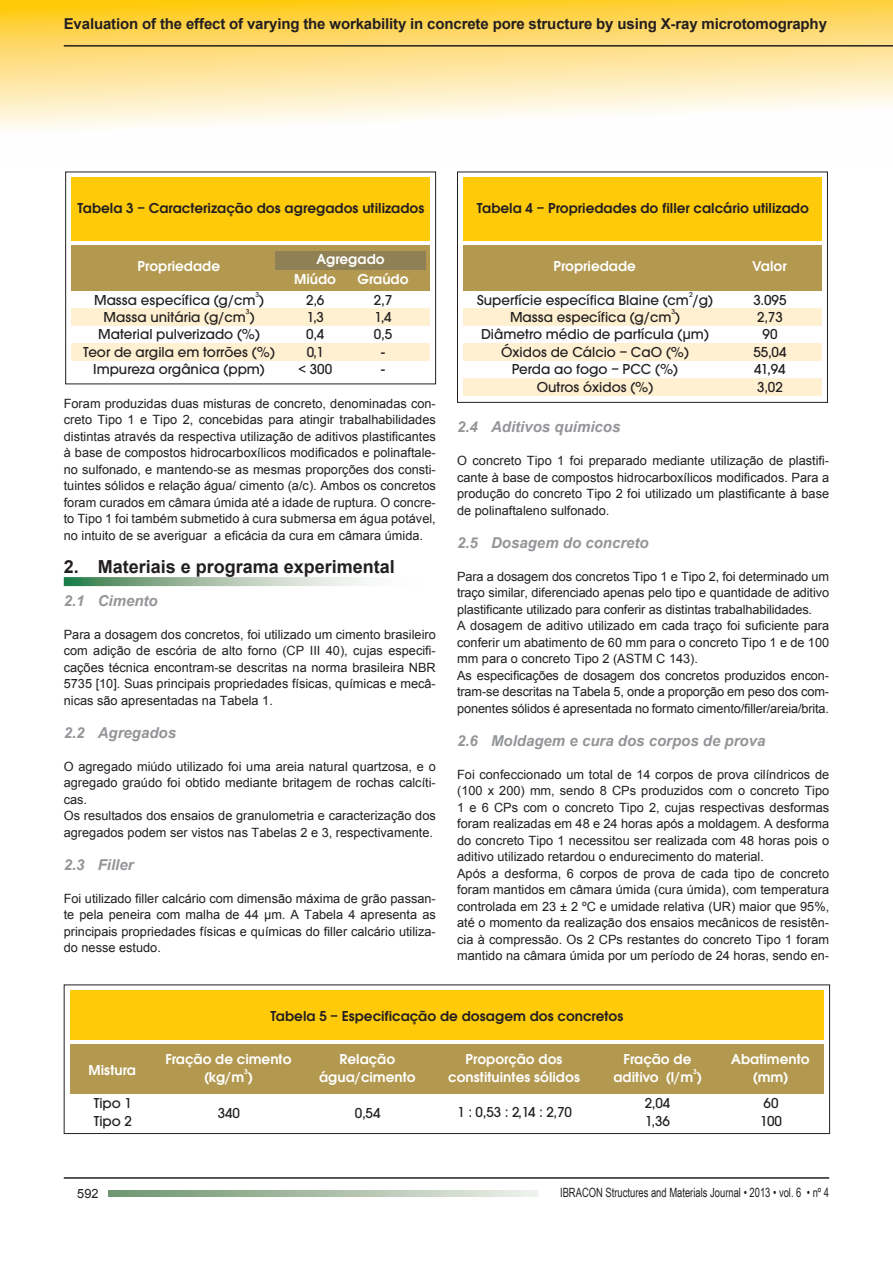
<style>
.page{position:relative;width:893px;height:1263px;background:#fff}
.page>*{position:absolute;margin:0;border:0;box-sizing:border-box;transform-origin:0 0}
.t1{font:700 18px "Arial";color:#231f20}
.t2{font:15px/17.4px "Avant Garde Md ITC";color:#231f20;text-align:center}
.t3{font:600 15px/17.5px "Avant Garde ITC";color:#fff;text-align:center}
.t4{font:600 15px "Avant Garde ITC";color:#231f20}
.t5{font:italic 700 15px "Arial";color:#939598}
.t6{font:700 15px "Arial";letter-spacing:-.01em;color:#231f20}
.t7{font:12.75px/16.5px "Arial";color:#231f20;text-align:justify}
.t8{font:12.75px "Arial Narrow";color:#231f20;scale:.9 1}
.t9{font:7.5px "Avant Garde Md ITC";color:#231f20}
.t10{font:600 7.5px "Avant Garde ITC";color:#fff}
.s1{font-family:"Arial"}
</style>
<div class="page">
<svg style="left:0;top:0;width:893px;height:130px;background:#fee498"></svg>
<hr style="left:64px;top:1177px;width:765px;height:2px;background:#231f20">
<hr style="left:64px;top:45px;width:829px;height:2px;background:#231f20">
<svg style="left:108px;top:1190px;width:431px;height:6px;background:#acc0aa"></svg>
<svg style="left:64px;top:577px;width:299px;height:9px;background:#a3bfa7"></svg>
<div style="left:65px;top:172px;width:371px;height:212px;border:1px solid #231f20"></div>
<div style="left:71px;top:177px;width:359px;height:63px;background:#feca0a"></div>
<div style="left:71px;top:245px;width:359px;height:45px;background:#b39950"></div>
<div style="left:275px;top:251px;width:150px;height:19px;background:#8f8055"></div>
<div style="left:71px;top:308px;width:359px;height:17px;background:#fef0d0"></div>
<div style="left:71px;top:343px;width:359px;height:18px;background:#fef0d0"></div>
<div style="left:64px;top:984px;width:766px;height:150px;border:1px solid #231f20"></div>
<div style="left:70px;top:990px;width:753px;height:50px;background:#feca0a"></div>
<div style="left:70px;top:1044px;width:753px;height:50px;background:#b39950"></div>
<div style="left:457px;top:172px;width:371px;height:231px;border:1px solid #231f20"></div>
<div style="left:463px;top:177px;width:359px;height:63px;background:#feca0a"></div>
<div style="left:463px;top:245px;width:359px;height:45px;background:#b39950"></div>
<div style="left:463px;top:308px;width:359px;height:17px;background:#fef0d0"></div>
<div style="left:463px;top:343px;width:359px;height:18px;background:#fef0d0"></div>
<div style="left:463px;top:378px;width:359px;height:18px;background:#fef0d0"></div>
<p class="t6" style="left:64px;top:14px;width:765px">Evaluation of the effect of varying the workability in concrete pore structure by using X-ray microtomography</p>
<p class="t4" style="left:77px;top:199px;width:349px">Tabela 3 – Caracterização dos agregados utilizados</p>
<p class="t3" style="left:138px;top:258px;width:84px">Propriedade</p>
<p class="t3" style="left:294px;top:250px;width:92px;line-height:19.6px;text-align:left;text-indent:22px">Agregado<br>Miúdo</p>
<p class="t3" style="left:357px;top:270px;width:53px">Graúdo</p>
<p class="t9" style="left:255px;top:290px;width:5px">3</p>
<p class="t2" style="left:94px;top:291px;width:172px">Massa específica (g/cm )</p>
<p class="t9" style="left:246px;top:308px;width:5px">3</p>
<p class="t2" style="left:83px;top:308px;width:193px">Massa unitária (g/cm )<br>Material pulverizado (%)<br>Teor de argila em torrões (%)<br>Impureza orgânica (ppm)</p>
<p class="t2" style="left:299px;top:291px;width:35px">2,6<br>1,3<br>0,4<br>0,1<br>&lt; 300</p>
<p class="t2" style="left:374px;top:291px;width:20px">2,7<br>1,4<br>0,5 -<br>-</p>
<p class="t7" style="left:64px;top:395px;width:374px">Foram produzidas duas misturas de concreto, denominadas con&shy;creto Tipo 1 e Tipo 2, concebidas para atingir trabalhabilidades distintas através da respectiva utilização de aditivos plastificantes à base de compostos hidrocarboxílicos modificados e polinaftale&shy;no sulfonado, e mantendo-se as mesmas proporções dos consti&shy;tuintes sólidos e relação água/ cimento (a/c). Ambos os concretos foram curados em câmara úmida até a idade de ruptura. O concre&shy;to Tipo 1 foi também submetido à cura submersa em água potável, no intuito de se averiguar a eficácia da cura em câmara úmida.</p>
<h1 class="t1" style="left:64px;top:554px;width:333px">2. Materiais e programa experimental</h1>
<p class="t5" style="left:64px;top:591px;width:96px">2.1 Cimento</p>
<p class="t7" style="left:64px;top:626px;width:374px">Para a dosagem dos concretos, foi utilizado um cimento brasileiro com adição de escória de alto forno (CP III 40), cujas especifi&shy;cações técnica encontram-se descritas na norma brasileira NBR 5735 [10]. Suas principais propriedades físicas, químicas e mecâ&shy;nicas são apresentadas na Tabela 1.</p>
<p class="t5" style="left:64px;top:723px;width:114px">2.2 Agregados</p>
<p class="t7" style="left:64px;top:758px;width:374px;text-align:left">O agregado miúdo utilizado foi uma areia natural quartzosa, e o agregado graúdo foi obtido mediante britagem de rochas calcíti&shy;cas.<br>Os resultados dos ensaios de granulometria e caracterização dos agregados podem ser vistos nas Tabelas 2 e 3, respectivamente.</p>
<p class="t5" style="left:64px;top:855px;width:71px">2.3 Filler</p>
<p class="t7" style="left:64px;top:890px;width:374px">Foi utilizado filler calcário com dimensão máxima de grão passan&shy;te pela peneira com malha de 44 µm. A Tabela 4 apresenta as principais propriedades físicas e químicas do filler calcário utiliza&shy;do nesse estudo.</p>
<p class="t4" style="left:477px;top:199px;width:334px">Tabela 4 – Propriedades do filler calcário utilizado</p>
<p class="t3" style="left:554px;top:258px;width:84px">Propriedade</p>
<p class="t3" style="left:752px;top:258px;width:36px">Valor</p>
<p class="t9" style="left:689px;top:290px;width:5px">2</p>
<p class="t2" style="left:477px;top:291px;width:238px">Superfície específica Blaine (cm /g)</p>
<p class="t9" style="left:671px;top:308px;width:5px">3</p>
<p class="t2" style="left:481px;top:308px;width:229px">Massa específica (g/cm )<br>Diâmetro médio de partícula (<span class="s1">µ</span>m)<br>Óxidos de Cálcio – CaO (%)<br>Perda ao fogo – PCC (%)<br>Outros óxidos (%)</p>
<p class="t2" style="left:753px;top:291px;width:35px">3.095<br>2,73<br>90<br>55,04<br>41,94<br>3,02</p>
<p class="t5" style="left:457px;top:417px;width:165px">2.4 Aditivos químicos</p>
<p class="t7" style="left:457px;top:453px;width:374px">O concreto Tipo 1 foi preparado mediante utilização de plastifi&shy;cante à base de compostos hidrocarboxílicos modificados. Para a produção do concreto Tipo 2 foi utilizado um plastificante à base de polinaftaleno sulfonado.</p>
<p class="t5" style="left:457px;top:532px;width:193px">2.5 Dosagem do concreto</p>
<p class="t7" style="left:457px;top:568px;width:374px;text-align:left">Para a dosagem dos concretos Tipo 1 e Tipo 2, foi determinado um traço similar, diferenciado apenas pelo tipo e quantidade de aditivo plastificante utilizado para conferir as distintas trabalhabilidades.<br>A dosagem de aditivo utilizado em cada traço foi suficiente para conferir um abatimento de 60 mm para o concreto Tipo 1 e de 100 mm para o concreto Tipo 2 (ASTM C 143).<br>As especificações de dosagem dos concretos produzidos encon&shy;tram-se descritas na Tabela 5, onde a proporção em peso dos com&shy;ponentes sólidos é apresentada no formato cimento/filler/areia/brita.</p>
<p class="t5" style="left:457px;top:730px;width:310px">2.6 Moldagem e cura dos corpos de prova</p>
<p class="t7" style="left:457px;top:766px;width:374px;text-align:left">Foi confeccionado um total de 14 corpos de prova cilíndricos de (100 x 200) mm, sendo 8 CPs produzidos com o concreto Tipo 1 e 6 CPs com o concreto Tipo 2, cujas respectivas desformas foram realizadas em 48 e 24 horas após a moldagem. A desforma do concreto Tipo 1 necessitou ser realizada com 48 horas pois o aditivo utilizado retardou o endurecimento do material.<br>Após a desforma, 6 corpos de prova de cada tipo de concreto foram mantidos em câmara úmida (cura úmida), com temperatura controlada em 23 ± 2 ºC e umidade relativa (UR) maior que 95%, até o momento da realização dos ensaios mecânicos de resistên&shy;cia à compressão. Os 2 CPs restantes do concreto Tipo 1 foram mantido na câmara úmida por um período de 24 horas, sendo en-</p>
<p class="t3" style="left:89px;top:1061px;width:49px">Mistura</p>
<p class="t4" style="left:270px;top:1007px;width:355px">Tabela 5 – Especificação de dosagem dos concretos</p>
<p class="t3" style="left:165px;top:1050px;width:128px">Fração de cimento</p>
<p class="t10" style="left:244px;top:1067px;width:5px">3</p>
<p class="t3" style="left:204px;top:1068px;width:50px">(kg/m )</p>
<p class="t3" style="left:319px;top:1050px;width:98px">Relação água/cimento</p>
<p class="t3" style="left:448px;top:1050px;width:133px">Proporção dos constituintes sólidos</p>
<p class="t3" style="left:624px;top:1050px;width:69px">Fração de</p>
<p class="t10" style="left:693px;top:1067px;width:5px">3</p>
<p class="t3" style="left:613px;top:1068px;width:90px">aditivo (l/m )</p>
<p class="t3" style="left:731px;top:1050px;width:80px">Abatimento (mm)</p>
<p class="t2" style="left:94px;top:1094px;width:40px;text-align:left">Tipo 1<br>Tipo 2</p>
<p class="t2" style="left:645px;top:1094px;width:27px;text-align:left">2,04<br>1,36</p>
<p class="t2" style="left:760px;top:1094px;width:23px;text-align:left">60<br>100</p>
<p class="t2" style="left:218px;top:1104px;width:24px">340</p>
<p class="t2" style="left:355px;top:1104px;width:27px">0,54</p>
<p class="t2" style="left:457px;top:1104px;width:116px">1 : 0,53 : 2,14 : 2,70</p>
<p class="t7" style="left:77px;top:1185px;width:23px">592</p>
<p class="t8" style="left:560px;top:1183px;width:300px">IBRACON Structures and Materials Journal • 2013 • vol. 6 • nº 4</p>
</div>
